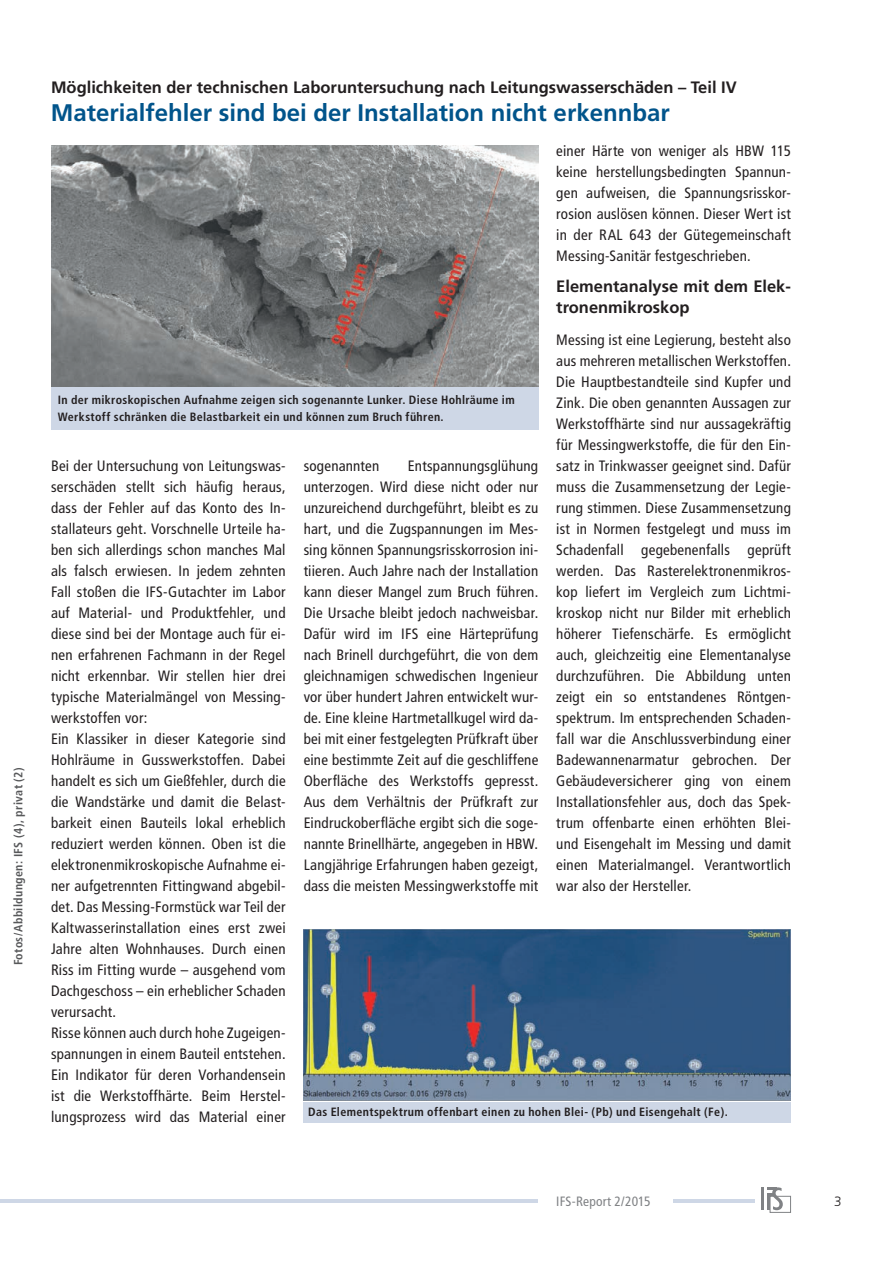
<style>
.page{position:relative;width:893px;height:1263px;background:#fff}
.page>*{position:absolute;margin:0;border:0;box-sizing:border-box;transform-origin:0 0}
.t1{font:700 24px "Frutiger";color:#01548b}
.t2{font:700 16.5px/21px "Frutiger";color:#231f20}
.t3{font:condensed 15px/21px "Frutiger";letter-spacing:.015em;color:#231f20;text-align:justify}
.t4{font:condensed 13.5px "Frutiger";letter-spacing:.01em;color:#808285}
.t5{font:300 13.5px "Frutiger";color:#231f20}
.t6{font:700 condensed 12px/16.8px "Frutiger";letter-spacing:.03em;color:#231f20}
.t7{font:700 condensed 12px "Frutiger";letter-spacing:.025em;color:#57585a}
</style>
<div class="page">
<hr style="left:0;top:1200px;width:754px;height:3px;background:#ced7e6">
<hr style="left:761px;top:1187px;width:3px;height:23px;background:#808285">
<svg style="left:767px;top:1187px;width:16px;height:23px"></svg>
<div style="left:770px;top:1196px;width:21px;height:17px;border:1px solid #808285"></div>
<div style="left:538px;top:1192px;width:134px;height:20px;background:#fff"></div>
<div style="left:304px;top:1080px;width:487px;height:42px;background:#ced7e6"></div>
<img style="left:51px;top:145px;width:487px;height:242px">
<div style="left:51px;top:387px;width:487px;height:42px;background:#ced7e6"></div>
<img style="left:304px;top:929px;width:487px;height:171px">
<p class="t7" style="left:11px;top:965px;width:199px;rotate:-90deg">Fotos/Abbildungen: IFS (4), privat (2)</p>
<p class="t2" style="left:51px;top:77px;width:687px">Möglichkeiten der technischen Laboruntersuchung nach Leitungswasserschäden – Teil IV</p>
<h1 class="t1" style="left:51px;top:98px;width:620px">Materialfehler sind bei der Installation nicht erkennbar</h1>
<p class="t3" style="left:556px;top:141px;width:236px">einer Härte von weniger als HBW 115 keine herstellungsbedingten Spannun&shy;gen aufweisen, die Spannungsrisskor&shy;rosion auslösen können. Dieser Wert ist in der RAL 643 der Gütegemeinschaft Messing-Sanitär festgeschrieben.</p>
<p class="t2" style="left:556px;top:276px;width:236px">Elementanalyse mit dem Elek&shy;tronenmikroskop</p>
<p class="t3" style="left:556px;top:330px;width:236px">Messing ist eine Legierung, besteht also aus mehreren metallischen Werkstoffen.<br>Die Hauptbestandteile sind Kupfer und Zink. Die oben genannten Aussagen zur Werkstoffhärte sind nur aussagekräftig für Messingwerkstoffe, die für den Ein&shy;satz in Trinkwasser geeignet sind. Dafür muss die Zusammensetzung der Legie&shy;rung stimmen. Diese Zusammensetzung ist in Normen festgelegt und muss im Schadenfall gegebenenfalls geprüft werden. Das Rasterelektronenmikros&shy;kop liefert im Vergleich zum Lichtmi&shy;kroskop nicht nur Bilder mit erheblich höherer Tiefenschärfe. Es ermöglicht auch, gleichzeitig eine Elementanalyse durchzuführen. Die Abbildung unten zeigt ein so entstandenes Röntgen&shy;spektrum. Im entsprechenden Schaden&shy;fall war die Anschlussverbindung einer Badewannenarmatur gebrochen. Der Gebäudeversicherer ging von einem Installationsfehler aus, doch das Spek&shy;trum offenbarte einen erhöhten Blei&shy;und Eisengehalt im Messing und damit einen Materialmangel. Verantwortlich war also der Hersteller.</p>
<p class="t6" style="left:58px;top:391px;width:458px">In der mikroskopischen Aufnahme zeigen sich sogenannte Lunker. Diese Hohlräume im<br>Werkstoff schränken die Belastbarkeit ein und können zum Bruch führen.</p>
<p class="t3" style="left:51px;top:456px;width:236px;text-align:left">Bei der Untersuchung von Leitungswas&shy;serschäden stellt sich häufig heraus, dass der Fehler auf das Konto des In&shy;stallateurs geht. Vorschnelle Urteile ha&shy;ben sich allerdings schon manches Mal als falsch erwiesen. In jedem zehnten Fall stoßen die IFS-Gutachter im Labor auf Material- und Produktfehler, und diese sind bei der Montage auch für ei&shy;nen erfahrenen Fachmann in der Regel nicht erkennbar. Wir stellen hier drei typische Materialmängel von Messing&shy;werkstoffen vor:<br>Ein Klassiker in dieser Kategorie sind Hohlräume in Gusswerkstoffen. Dabei handelt es sich um Gießfehler, durch die die Wandstärke und damit die Belast&shy;barkeit einen Bauteils lokal erheblich reduziert werden können. Oben ist die elektronenmikroskopische Aufnahme ei&shy;ner aufgetrennten Fittingwand abgebil&shy;det. Das Messing-Formstück war Teil der Kaltwasserinstallation eines erst zwei Jahre alten Wohnhauses. Durch einen Riss im Fitting wurde – ausgehend vom Dachgeschoss – ein erheblicher Schaden verursacht.<br>Risse können auch durch hohe Zugeigen&shy;spannungen in einem Bauteil entstehen.<br>Ein Indikator für deren Vorhandensein ist die Werkstoffhärte. Beim Herstel&shy;lungsprozess wird das Material einer</p>
<p class="t3" style="left:304px;top:456px;width:236px;text-indent:104px">Entspannungsglühung unterzogen. Wird diese nicht oder nur unzureichend durchgeführt, bleibt es zu hart, und die Zugspannungen im Mes&shy;sing können Spannungsrisskorrosion ini&shy;tiieren. Auch Jahre nach der Installation kann dieser Mangel zum Bruch führen.<br>Die Ursache bleibt jedoch nachweisbar.<br>Dafür wird im IFS eine Härteprüfung nach Brinell durchgeführt, die von dem gleichnamigen schwedischen Ingenieur vor über hundert Jahren entwickelt wur&shy;de. Eine kleine Hartmetallkugel wird da&shy;bei mit einer festgelegten Prüfkraft über eine bestimmte Zeit auf die geschliffene Oberfläche des Werkstoffs gepresst.<br>Aus dem Verhältnis der Prüfkraft zur Eindruckoberfläche ergibt sich die soge&shy;nannte Brinellhärte, angegeben in HBW.<br>Langjährige Erfahrungen haben gezeigt, dass die meisten Messingwerkstoffe mit</p>
<p class="t3" style="left:304px;top:456px;width:77px">sogenannten</p>
<p class="t6" style="left:308px;top:1103px;width:421px">Das Elementspektrum offenbart einen zu hohen Blei- (Pb) und Eisengehalt (Fe).</p>
<p class="t4" style="left:556px;top:1194px;width:96px">IFS-Report 2/2015</p>
<p class="t5" style="left:834px;top:1194px;width:9px">3</p>
</div>
